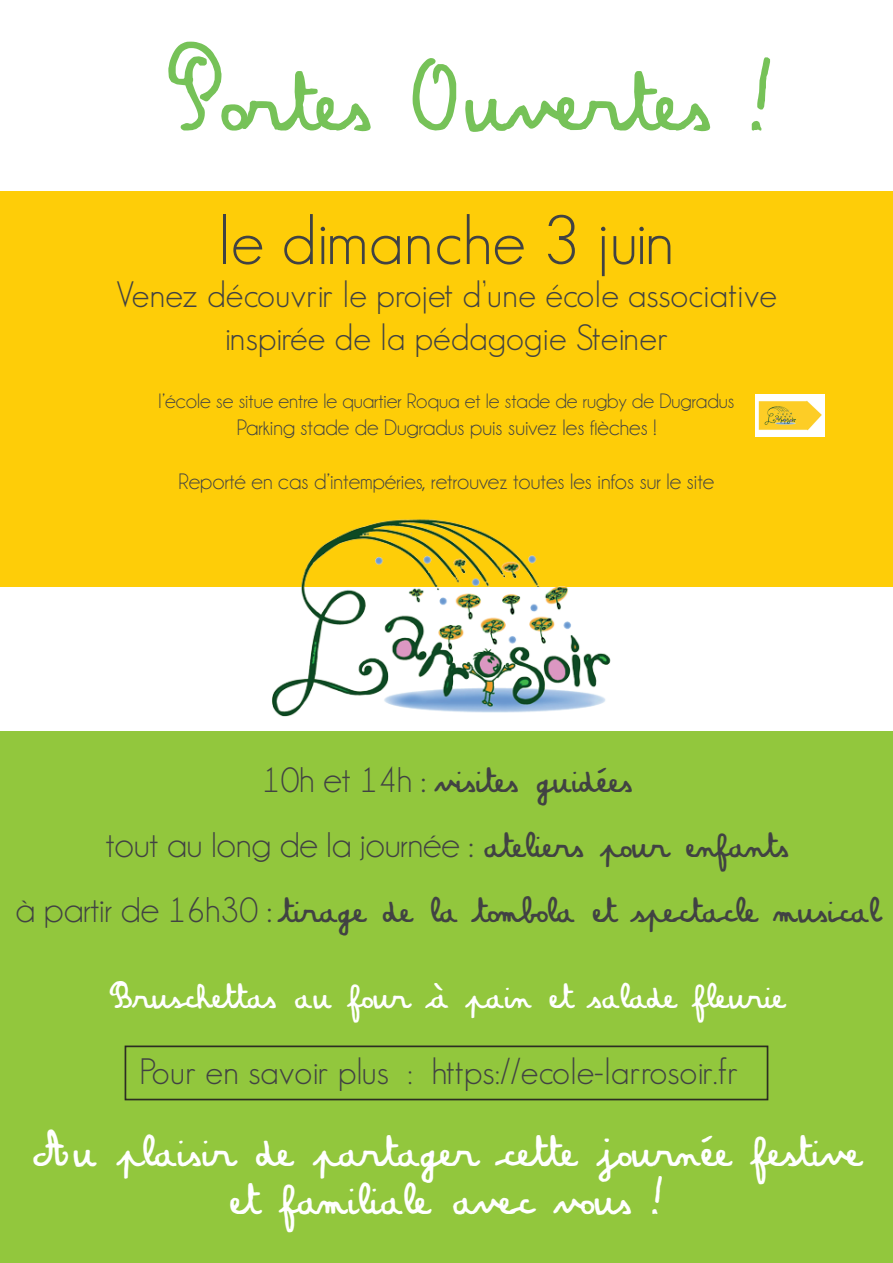
<style>
.page{position:relative;width:893px;height:1263px;background:#fff}
.page>*{position:absolute;margin:0;border:0;box-sizing:border-box;transform-origin:0 0}
.t1{font:87px "Amandine";color:#76c258}
.t2{font:300 67.5px "Geosans";color:#414243}
.t3{font:45px/48px "Amandine";color:#fff;text-align:center}
.t4{font:300 36px/43.2px "Geosans";color:#414243;text-align:center}
.t5{font:36px "Amandine";color:#414243}
.t6{font:36px "Champagne&Limousines";color:#414243}
.t7{font:36px "Amandine";color:#fff}
.t8{font:22.5px "Champagne&Limousines";color:#414243}
.t9{font:21px "Champagne&Limousines";color:#414243}
.s1{font-family:"Champagne&Limousines"}
.s2{font-family:"Amandine"}
</style>
<div class="page">
<div style="left:0;top:731px;width:893px;height:532px;background:#92c73d"></div>
<div style="left:0;top:192px;width:893px;height:395px;background:#fecd08"></div>
<img style="left:272px;top:519px;width:339px;height:198px">
<img style="left:755px;top:394px;width:70px;height:43px">
<svg style="left:125px;top:1046px;width:643px;height:54px"></svg>
<h1 class="t1" style="left:168px;top:42px;width:609px">Portes Ouvertes!</h1>
<h2 class="t2" style="left:218px;top:203px;width:458px">le dimanche 3 juin</h2>
<p class="t4" style="left:116px;top:273px;width:663px">Venez découvrir le projet d’une école associative inspirée de la pédagogie Steiner</p>
<p class="t9" style="left:159px;top:390px;width:577px">l’école se situe entre le quartier Roqua et le stade de rugby de Dugradus</p>
<p class="t8" style="left:237px;top:416px;width:421px">Parking stade de Dugradus puis suivez les flèches !</p>
<p class="t8" style="left:179px;top:470px;width:537px">Reporté en cas d’intempéries, retrouvez toutes les infos sur le site</p>
<p class="t5" style="left:262px;top:756px;width:371px"><span class="s1">10h et 14h :</span> visites guidées</p>
<p class="t6" style="left:106px;top:827px;width:683px">tout au long de la journée : <span class="s2">ateliers pour enfants</span></p>
<p class="t5" style="left:16px;top:885px;width:863px"><span class="s1">à partir de 16h30 :</span> tirage de la tombola et spectacle musical</p>
<p class="t7" style="left:109px;top:972px;width:676px">Bruschettas au four à pain et salade fleurie</p>
<p class="t4" style="left:139px;top:1050px;width:601px">Pour en savoir plus : https://ecole-larrosoir.fr</p>
<p class="t3" style="left:33px;top:1130px;width:828px">Au plaisir de partager cette journée festive et familiale avec vous!</p>
</div>
